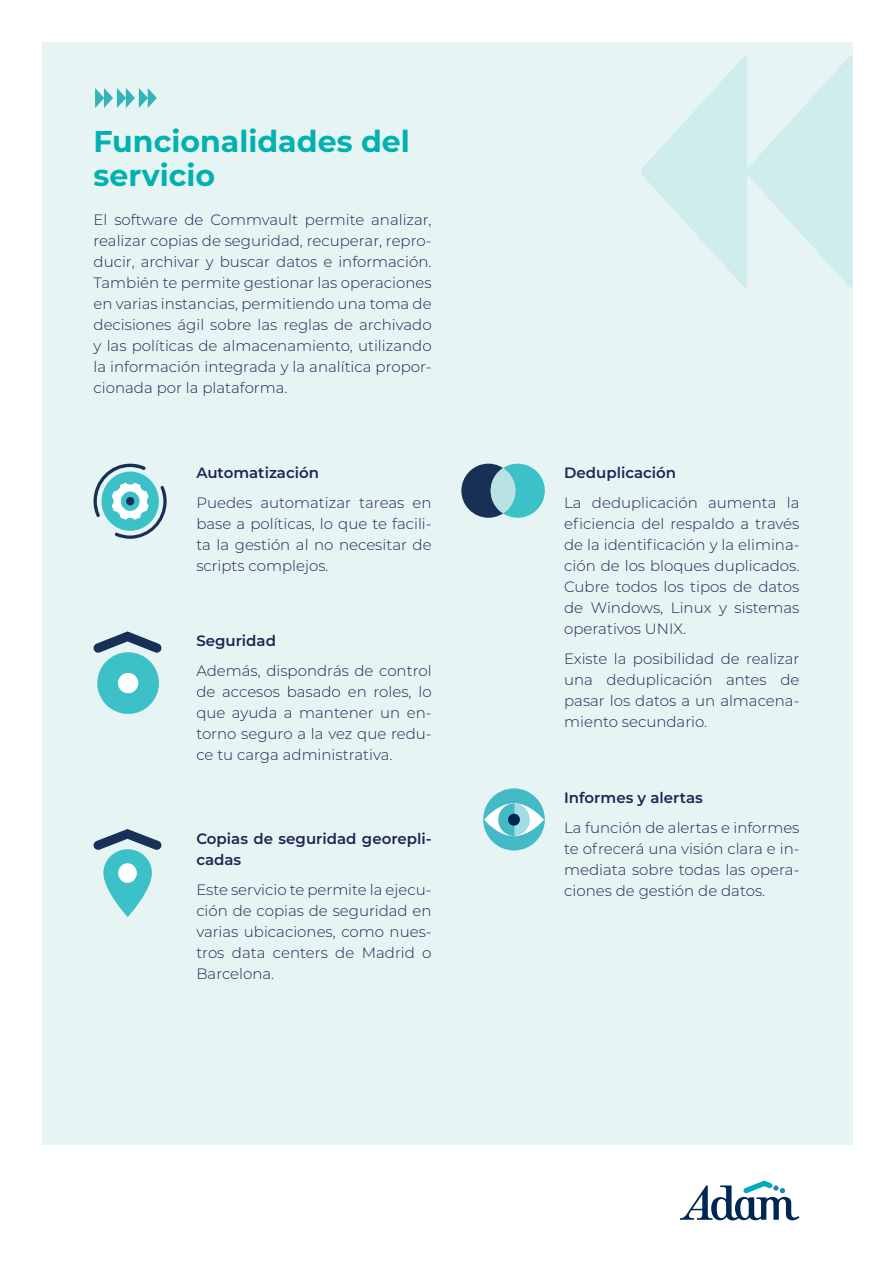
<style>
.page{position:relative;width:893px;height:1263px;background:#fff}
.page>*{position:absolute;margin:0;border:0;box-sizing:border-box;transform-origin:0 0}
.t1{font:700 30px/34.5px "Montserrat";color:#00b1b0}
.t2{font:300 15px/21px "Montserrat";color:#182853;text-align:justify}
.t3{font:600 15px/21px "Montserrat";color:#182853}
</style>
<div class="page">
<svg style="left:680px;top:1180px;width:119px;height:40px"></svg>
<div style="left:43px;top:43px;width:810px;height:1102px;background:#e6f4f3"></div>
<svg style="left:95px;top:88px;width:62px;height:20px"></svg>
<svg style="left:641px;top:56px;width:212px;height:232px;fill:#cfedec"></svg>
<div style="left:97px;top:652px;width:62px;height:62px;background:#3cc1c8;border-radius:50%"></div>
<div style="left:118px;top:673px;width:20px;height:20px;background:#fff;border-radius:50%"></div>
<svg style="left:93px;top:631px;width:69px;height:22px"></svg>
<div style="left:461px;top:464px;width:54px;height:54px;background:#193056;border-radius:50%"></div>
<div style="left:491px;top:464px;width:54px;height:54px;background:#3cc1c8;border-radius:50%"></div>
<svg style="left:491px;top:468px;width:24px;height:45px"></svg>
<div style="left:483px;top:788px;width:62px;height:62px;background:#45bac7;border-radius:50%"></div>
<svg style="left:484px;top:803px;width:60px;height:33px"></svg>
<svg style="left:498px;top:803px;width:32px;height:33px"></svg>
<div style="left:508px;top:814px;width:12px;height:12px;background:#002654;border-radius:50%"></div>
<svg style="left:94px;top:464px;width:73px;height:75px"></svg>
<div style="left:126px;top:497px;width:8px;height:8px;background:#193056;border-radius:50%"></div>
<svg style="left:93px;top:829px;width:69px;height:88px"></svg>
<div style="left:118px;top:863px;width:19px;height:20px;background:#fff;border-radius:50%"></div>
<h1 class="t1" style="left:94px;top:123px;width:318px">Funcionalidades del servicio</h1>
<p class="t2" style="left:94px;top:209px;width:340px">El software de Commvault permite analizar, realizar copias de seguridad, recuperar, repro&shy;ducir, archivar y buscar datos e información.<br>También te permite gestionar las operaciones en varias instancias, permitiendo una toma de decisiones ágil sobre las reglas de archivado y las políticas de almacenamiento, utilizando la información integrada y la analítica propor&shy;cionada por la plataforma.</p>
<p class="t3" style="left:196px;top:462px;width:124px">Automatización</p>
<p class="t2" style="left:196px;top:491px;width:237px">Puedes automatizar tareas en base a políticas, lo que te facili&shy;ta la gestión al no necesitar de scripts complejos.</p>
<p class="t3" style="left:196px;top:629px;width:81px">Seguridad</p>
<p class="t2" style="left:196px;top:660px;width:237px">Además, dispondrás de control de accesos basado en roles, lo que ayuda a mantener un en&shy;torno seguro a la vez que redu&shy;ce tu carga administrativa.</p>
<p class="t3" style="left:196px;top:827px;width:237px">Copias de seguridad georepli&shy;cadas</p>
<p class="t2" style="left:196px;top:878px;width:237px">Este servicio te permite la ejecu&shy;ción de copias de seguridad en varias ubicaciones, como nues&shy;tros data centers de Madrid o Barcelona.</p>
<p class="t3" style="left:564px;top:462px;width:114px">Deduplicación</p>
<p class="t2" style="left:564px;top:492px;width:237px">La deduplicación aumenta la eficiencia del respaldo a través de la identificación y la elimina&shy;ción de los bloques duplicados.<br>Cubre todos los tipos de datos de Windows, Linux y sistemas operativos UNIX.</p>
<p class="t2" style="left:564px;top:648px;width:237px">Existe la posibilidad de realizar una deduplicación antes de pasar los datos a un almacena&shy;miento secundario.</p>
<p class="t3" style="left:564px;top:787px;width:140px">Informes y alertas</p>
<p class="t2" style="left:564px;top:817px;width:237px">La función de alertas e informes te ofrecerá una visión clara e in&shy;mediata sobre todas las opera&shy;ciones de gestión de datos.</p>
</div>
